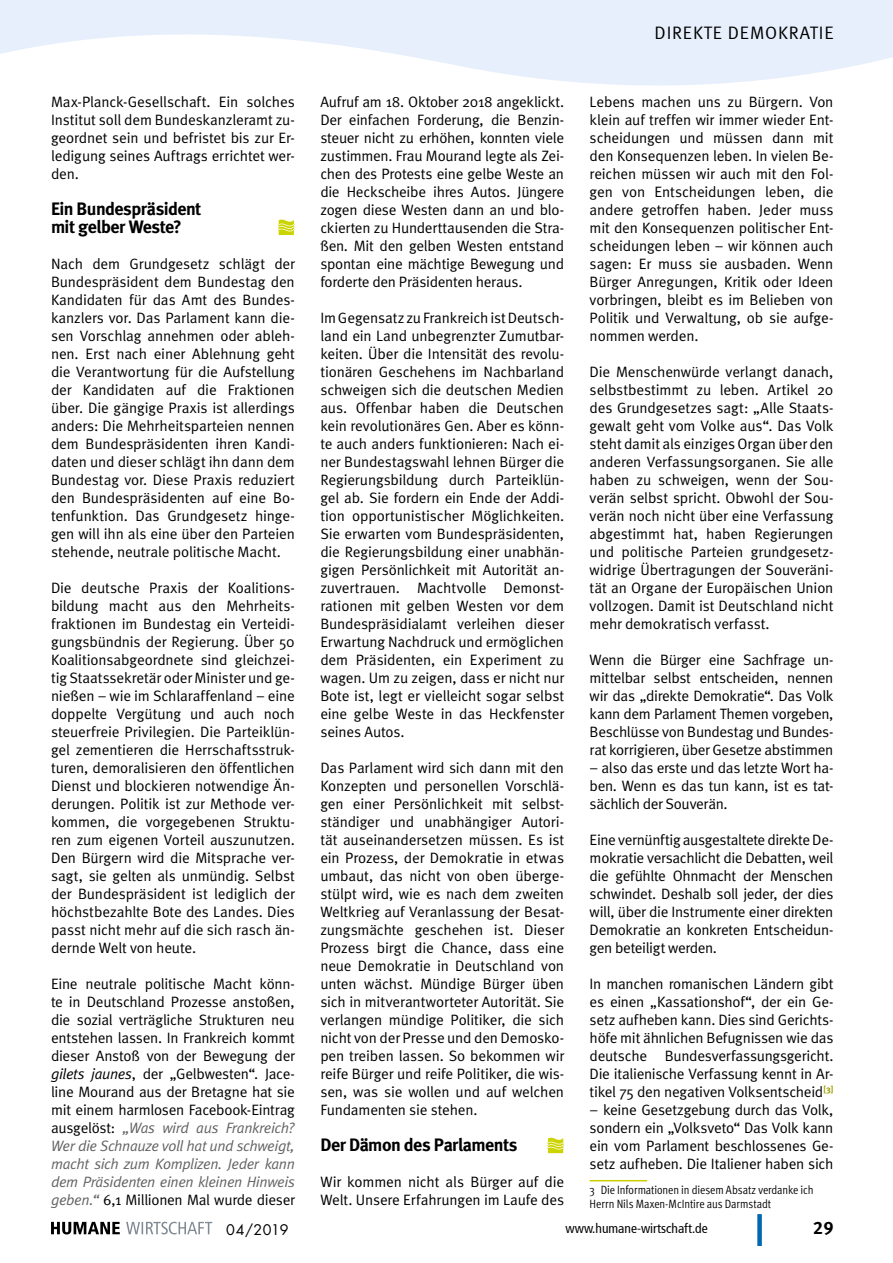
<style>
.page{position:relative;width:893px;height:1263px;background:#fff}
.page>*{position:absolute;margin:0;border:0;box-sizing:border-box;transform-origin:0 0}
.Zwischenüberschrift{font:700 18px/18px "Meta";letter-spacing:-.03em;color:#000}
.t1{font:18px "Meta Normal LF";letter-spacing:.05em;color:#000}
.t2{font:18px "Meta Bold LF";color:#000}
.Fließtext_Meta_Norma{font:15px/18px "Meta Normal";letter-spacing:-.015em;color:#000;text-align:justify}
.t3{font:14.25px "Futura";letter-spacing:.005em;color:#000}
.t4{font:condensed 13.5px "Frutiger 57";color:#000}
.Fußnote_enge_Zeile{font:12px/13.5px "Meta Cond Normal";letter-spacing:-.005em;color:#000}
.s1{font-style:italic}
.s2{font-style:italic;color:#626262}
</style>
<div class="page">
<div style="left:757px;top:1214px;width:5px;height:32px;background:#0068b3"></div>
<svg style="left:51px;top:1222px;width:69px;height:12px"></svg>
<svg style="left:126px;top:1222px;width:86px;height:12px"></svg>
<svg style="left:278px;top:220px;width:17px;height:15px"></svg>
<svg style="left:547px;top:1138px;width:17px;height:15px"></svg>
<hr style="left:590px;top:1180px;width:57px;height:1px;background:#cccd00">
<svg style="left:0;top:0;width:893px;height:86px;fill:#e6effb"></svg>
<p class="Fließtext_Meta_Norma" style="left:51px;top:93px;width:245px">Max-Planck-Gesellschaft. Ein solches Institut soll dem Bundeskanzleramt zu&shy;geordnet sein und befristet bis zur Er&shy;ledigung seines Auftrags errichtet wer&shy;den.</p>
<p class="Zwischenüberschrift" style="left:51px;top:200px;width:152px">Ein Bundespräsident mit gelber Weste?</p>
<p class="Fließtext_Meta_Norma" style="left:51px;top:255px;width:245px">Nach dem Grundgesetz schlägt der Bundespräsident dem Bundestag den Kandidaten für das Amt des Bundes&shy;kanzlers vor. Das Parlament kann die&shy;sen Vorschlag annehmen oder ableh&shy;nen. Erst nach einer Ablehnung geht die Verantwortung für die Aufstellung der Kandidaten auf die Fraktionen über. Die gängige Praxis ist allerdings anders: Die Mehrheitsparteien nennen dem Bundespräsidenten ihren Kandi&shy;daten und dieser schlägt ihn dann dem Bundestag vor. Diese Praxis reduziert den Bundespräsidenten auf eine Bo&shy;tenfunktion. Das Grundgesetz hinge&shy;gen will ihn als eine über den Parteien stehende, neutrale politische Macht.</p>
<p class="Fließtext_Meta_Norma" style="left:51px;top:579px;width:245px">Die deutsche Praxis der Koalitions&shy;bildung macht aus den Mehrheits&shy;fraktionen im Bundestag ein Verteidi&shy;gungsbündnis der Regierung. Über 50<br>Koalitionsabgeordnete sind gleichzei&shy;tig Staatssekretär oder Minister und ge&shy;nießen – wie im Schlaraffenland – eine doppelte Vergütung und auch noch steuerfreie Privilegien. Die Parteiklün&shy;gel zementieren die Herrschaftsstruk&shy;turen, demoralisieren den öffentlichen Dienst und blockieren notwendige Än&shy;derungen. Politik ist zur Methode ver&shy;kommen, die vorgegebenen Struktu&shy;ren zum eigenen Vorteil auszunutzen.<br>Den Bürgern wird die Mitsprache ver&shy;sagt, sie gelten als unmündig. Selbst der Bundespräsident ist lediglich der höchstbezahlte Bote des Landes. Dies passt nicht mehr auf die sich rasch än&shy;dernde Welt von heute.</p>
<p class="Fließtext_Meta_Norma" style="left:51px;top:975px;width:245px">Eine neutrale politische Macht könn&shy;te in Deutschland Prozesse anstoßen, die sozial verträgliche Strukturen neu entstehen lassen. In Frankreich kommt dieser Anstoß von der Bewegung der <span class="s1">gilets jaunes</span>, der „Gelbwesten“. Jace&shy;line Mourand aus der Bretagne hat sie mit einem harmlosen Facebook-Eintrag ausgelöst: <span class="s2">„Was wird aus Frankreich?<br>Wer die Schnauze voll hat und schweigt, macht sich zum Komplizen. Jeder kann dem Präsidenten einen kleinen Hinweis geben.“</span> 6,1 Millionen Mal wurde dieser</p>
<p class="Fließtext_Meta_Norma" style="left:320px;top:93px;width:245px">Aufruf am 18. Oktober 2018 angeklickt.<br>Der einfachen Forderung, die Benzin&shy;steuer nicht zu erhöhen, konnten viele zustimmen. Frau Mourand legte als Zei&shy;chen des Protests eine gelbe Weste an die Heckscheibe ihres Autos. Jüngere zogen diese Westen dann an und blo&shy;ckierten zu Hunderttausenden die Stra&shy;ßen. Mit den gelben Westen entstand spontan eine mächtige Bewegung und forderte den Präsidenten heraus.</p>
<p class="Fließtext_Meta_Norma" style="left:320px;top:309px;width:245px">Im Gegensatz zu Frankreich ist Deutsch&shy;land ein Land unbegrenzter Zumutbar&shy;keiten. Über die Intensität des revolu&shy;tionären Geschehens im Nachbarland schweigen sich die deutschen Medien aus. Offenbar haben die Deutschen kein revolutionäres Gen. Aber es könn&shy;te auch anders funktionieren: Nach ei&shy;ner Bundestagswahl lehnen Bürger die Regierungsbildung durch Parteiklün&shy;gel ab. Sie fordern ein Ende der Addi&shy;tion opportunistischer Möglichkeiten.<br>Sie erwarten vom Bundespräsidenten, die Regierungsbildung einer unabhän&shy;gigen Persönlichkeit mit Autorität an&shy;zuvertrauen. Machtvolle Demonst&shy;rationen mit gelben Westen vor dem Bundespräsidialamt verleihen dieser Erwartung Nachdruck und ermöglichen dem Präsidenten, ein Experiment zu wagen. Um zu zeigen, dass er nicht nur Bote ist, legt er vielleicht sogar selbst eine gelbe Weste in das Heckfenster seines Autos.</p>
<p class="Fließtext_Meta_Norma" style="left:320px;top:759px;width:245px">Das Parlament wird sich dann mit den Konzepten und personellen Vorschlä&shy;gen einer Persönlichkeit mit selbst&shy;ständiger und unabhängiger Autori&shy;tät auseinandersetzen müssen. Es ist ein Prozess, der Demokratie in etwas umbaut, das nicht von oben überge&shy;stülpt wird, wie es nach dem zweiten Weltkrieg auf Veranlassung der Besat&shy;zungsmächte geschehen ist. Dieser Prozess birgt die Chance, dass eine neue Demokratie in Deutschland von unten wächst. Mündige Bürger üben sich in mitverantworteter Autorität. Sie verlangen mündige Politiker, die sich nicht von der Presse und den Demosko&shy;pen treiben lassen. So bekommen wir reife Bürger und reife Politiker, die wis&shy;sen, was sie wollen und auf welchen Fundamenten sie stehen.</p>
<p class="Zwischenüberschrift" style="left:320px;top:1136px;width:199px">Der Dämon des Parlaments</p>
<p class="Fließtext_Meta_Norma" style="left:320px;top:1173px;width:245px">Wir kommen nicht als Bürger auf die<br>Welt. Unsere Erfahrungen im Laufe des</p>
<p class="t1" style="left:655px;top:22px;width:181px">DIREKTE DEMOKRATIE</p>
<p class="Fließtext_Meta_Norma" style="left:590px;top:93px;width:245px">Lebens machen uns zu Bürgern. Von klein auf treffen wir immer wieder Ent&shy;scheidungen und müssen dann mit den Konsequenzen leben. In vielen Be&shy;reichen müssen wir auch mit den Fol&shy;gen von Entscheidungen leben, die andere getroffen haben. Jeder muss mit den Konsequenzen politischer Ent&shy;scheidungen leben – wir können auch sagen: Er muss sie ausbaden. Wenn Bürger Anregungen, Kritik oder Ideen vorbringen, bleibt es im Belieben von Politik und Verwaltung, ob sie aufge&shy;nommen werden.</p>
<p class="Fließtext_Meta_Norma" style="left:590px;top:363px;width:245px">Die Menschenwürde verlangt danach, selbstbestimmt zu leben. Artikel 20 des Grundgesetzes sagt: „Alle Staats&shy;gewalt geht vom Volke aus“. Das Volk steht damit als einziges Organ über den anderen Verfassungsorganen. Sie alle haben zu schweigen, wenn der Sou&shy;verän selbst spricht. Obwohl der Sou&shy;verän noch nicht über eine Verfassung abgestimmt hat, haben Regierungen und politische Parteien grundgesetz&shy;widrige Übertragungen der Souveräni&shy;tät an Organe der Europäischen Union vollzogen. Damit ist Deutschland nicht mehr demokratisch verfasst.</p>
<p class="Fließtext_Meta_Norma" style="left:590px;top:651px;width:245px">Wenn die Bürger eine Sachfrage un&shy;mittelbar selbst entscheiden, nennen wir das „direkte Demokratie“. Das Volk kann dem Parlament Themen vorgeben, Beschlüsse von Bundestag und Bundes&shy;rat korrigieren, über Gesetze abstimmen</p>
<p class="Fließtext_Meta_Norma" style="left:590px;top:759px;width:245px">– also das erste und das letzte Wort ha&shy;ben. Wenn es das tun kann, ist es tat&shy;sächlich der Souverän.</p>
<p class="Fließtext_Meta_Norma" style="left:590px;top:831px;width:245px">Eine vernünftig ausgestaltete direkte De&shy;mokratie versachlicht die Debatten, weil die gefühlte Ohnmacht der Menschen schwindet. Deshalb soll jeder, der dies will, über die Instrumente einer direkten Demokratie an konkreten Entscheidun&shy;gen beteiligt werden.</p>
<p class="Fließtext_Meta_Norma" style="left:590px;top:975px;width:245px">In manchen romanischen Ländern gibt es einen „Kassationshof“, der ein Ge&shy;setz aufheben kann. Dies sind Gerichts&shy;höfe mit ähnlichen Befugnissen wie das deutsche Bundesverfassungsgericht.<br>Die italienische Verfassung kennt in Ar&shy;tikel 75 den negativen Volksentscheid<sup>[3]</sup></p>
<p class="Fließtext_Meta_Norma" style="left:590px;top:1101px;width:245px">– keine Gesetzgebung durch das Volk, sondern ein „Volksveto“ Das Volk kann ein vom Parlament beschlossenes Ge&shy;setz aufheben. Die Italiener haben sich</p>
<p class="Fußnote_enge_Zeile" style="left:590px;top:1183px;width:225px">3 Die Informationen in diesem Absatz verdanke ich<br>Herrn Nils Maxen-McIntire aus Darmstadt</p>
<p class="t3" style="left:226px;top:1220px;width:64px">04/2019</p>
<p class="t4" style="left:566px;top:1220px;width:144px">www.humane-wirtschaft.de</p>
<p class="t2" style="left:813px;top:1217px;width:22px">29</p>
</div>
